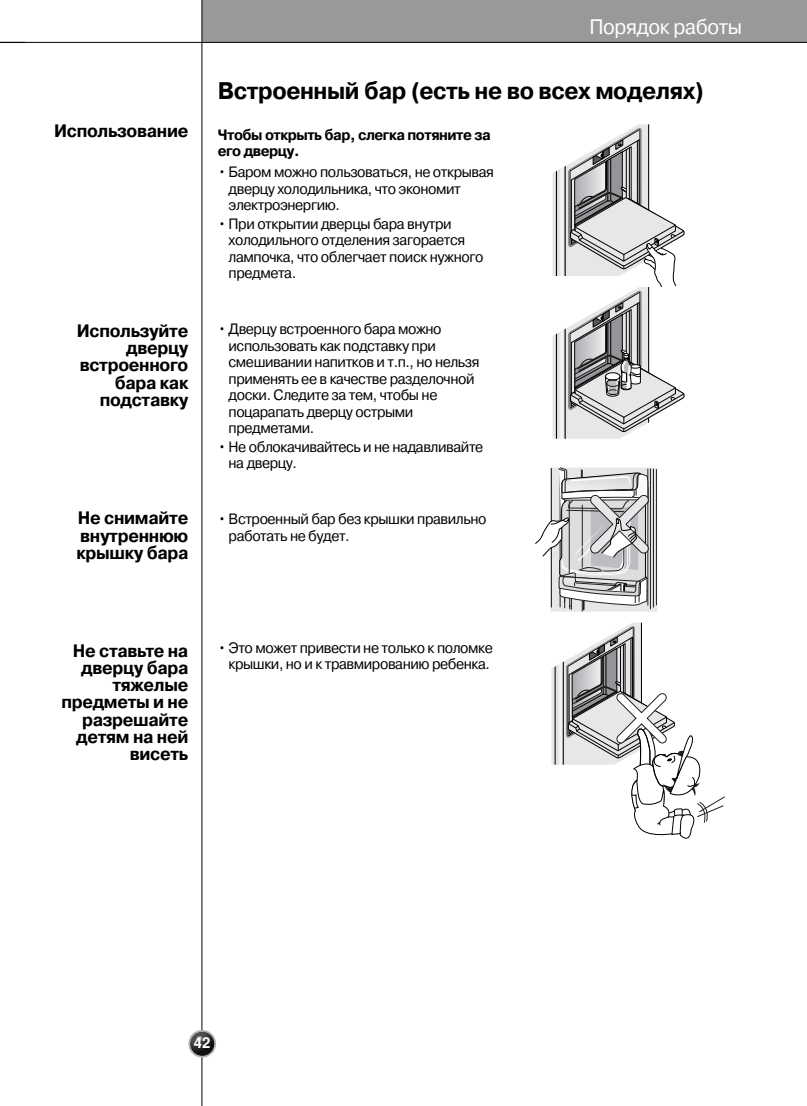
<style>
.page{position:relative;width:807px;height:1106px;background:#fff}
.page>*{position:absolute;margin:0;border:0;box-sizing:border-box;transform-origin:0 0}
.t1{font:700 24px "Pragmatica C";letter-spacing:-.02em;color:#000;scale:.95 1}
.t2{font:21px "Pragmatica C";letter-spacing:-.015em;color:#fff;scale:.95 1}
.t3{font:700 18px/17.2px "Pragmatica C";letter-spacing:-.02em;color:#000;text-align:right;scale:.95 1}
.t4{font:15px/16.5px "Pragmatica C";letter-spacing:-.03em;color:#000;scale:.95 1}
.t5{font:700 15px/16.5px "Pragmatica C";letter-spacing:-.035em;color:#000;scale:.95 1}
.t6{font:700 15px "Helvetica";color:#fff}
</style>
<div class="page">
<div style="left:202px;top:0;width:605px;height:43px;background:#999"></div>
<hr style="left:202px;top:0;width:1px;height:1105px;background:#000">
<svg style="left:188px;top:1029px;width:28px;height:28px"></svg>
<img style="left:190px;top:1031px;width:24px;height:24px;border-radius:50%">
<hr style="left:0;top:42px;width:807px;height:1px;background:#000">
<svg style="left:535px;top:124px;width:190px;height:715px"></svg>
<p class="t3" style="left:54px;top:124px;width:143px">Использование</p>
<p class="t3" style="left:77px;top:324px;width:119px">Используйте дверцу встроенного бара как подставку</p>
<p class="t3" style="left:77px;top:511px;width:119px;text-align:justify">Не снимайте внутреннюю крышку бара</p>
<h2 class="t2" style="left:589px;top:19px;width:162px">Порядок работы</h2>
<h1 class="t1" style="left:218px;top:81px;width:514px">Встроенный бар (есть не во всех моделях)</h1>
<p class="t5" style="left:218px;top:128px;width:289px">Чтобы открыть бар, слегка потяните за его дверцу.</p>
<p class="t4" style="left:229px;top:165px;width:281px;text-indent:-11px">• Баром можно пользоваться, не открывая дверцу холодильника, что экономит электроэнергию.</p>
<p class="t4" style="left:229px;top:216px;width:270px;text-indent:-11px">• При открытии дверцы бара внутри холодильного отделения загорается лампочка, что облегчает поиск нужного предмета.</p>
<p class="t4" style="left:229px;top:322px;width:266px;text-indent:-11px">• Дверцу встроенного бара можно использовать как подставку при смешивании напитков и т.п., но нельзя применять ее в качестве разделочной доски. Следите за тем, чтобы не поцарапать дверцу острыми предметами.</p>
<p class="t4" style="left:229px;top:439px;width:270px;text-indent:-11px">• Не облокачивайтесь и не надавливайте на дверцу.</p>
<p class="t4" style="left:229px;top:512px;width:273px;text-indent:-11px">• Встроенный бар без крышки правильно работать не будет.</p>
<p class="t3" style="left:61px;top:643px;width:135px">Не ставьте на дверцу бара тяжелые предметы и не разрешайте детям на ней висеть</p>
<p class="t4" style="left:218px;top:640px;width:291px;text-align:center">• Это может привести не только к поломке крышки, но и к травмированию ребенка.</p>
<p class="t6" style="left:194px;top:1037px;width:18px">42</p>
</div>
